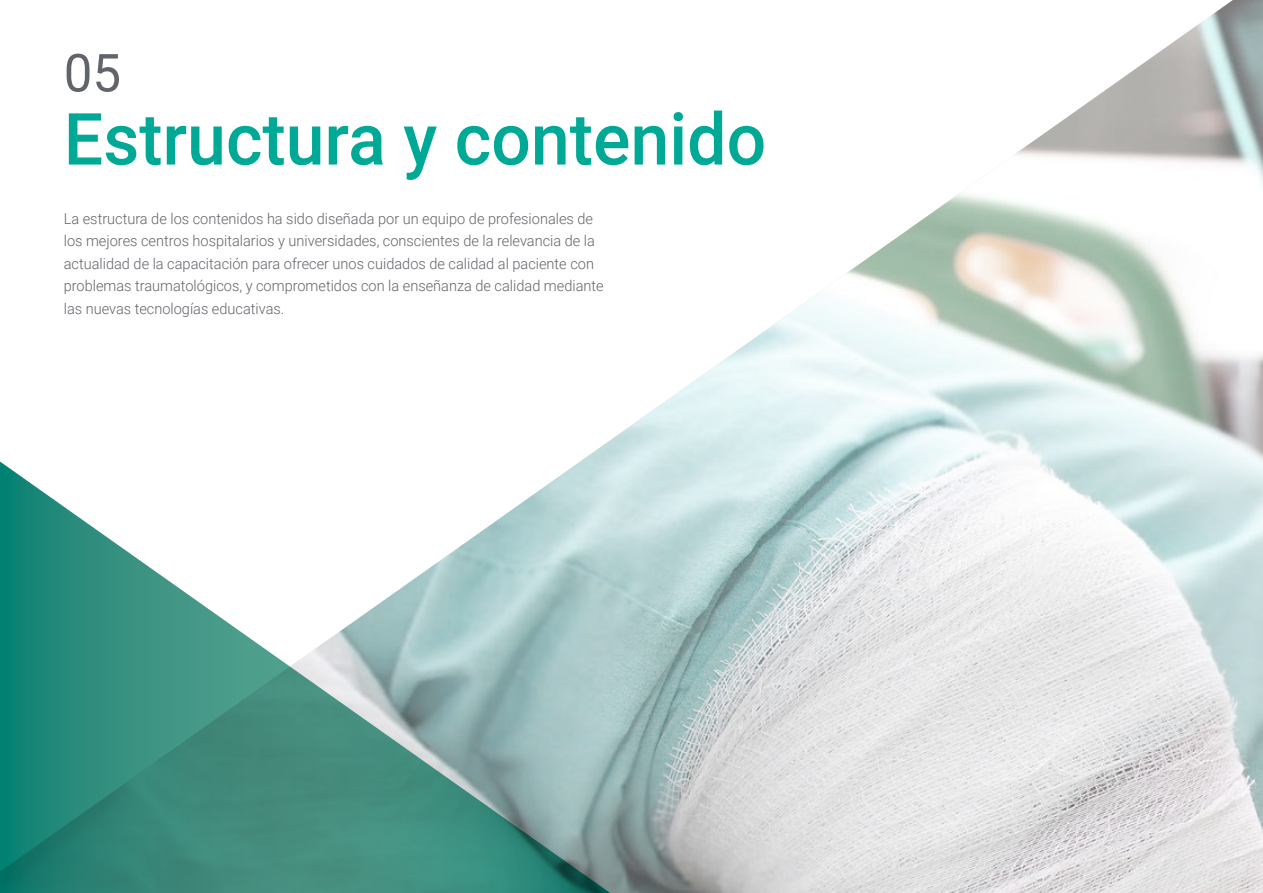
<style>
.page{position:relative;width:1263px;height:893px;background:#fff}
.page>*{position:absolute;margin:0;border:0;box-sizing:border-box;transform-origin:0 0}
.t1{font:500 72px "Roboto";color:#00a996}
.t2{font:52.5px "Roboto";color:#61646a}
.t3{font:300 15px/22.5px "Roboto";color:#61646a}
</style>
<div class="page">
<img style="left:602px;top:0;width:661px;height:893px">
<svg style="left:0;top:446px;width:640px;height:447px"></svg>
<h2 class="t2" style="left:64px;top:36px;width:59px">05</h2>
<h1 class="t1" style="left:64px;top:89px;width:704px">Estructura y contenido</h1>
<p class="t3" style="left:64px;top:207px;width:541px">La estructura de los contenidos ha sido diseñada por un equipo de profesionales de los mejores centros hospitalarios y universidades, conscientes de la relevancia de la actualidad de la capacitación para ofrecer unos cuidados de calidad al paciente con problemas traumatológicos, y comprometidos con la enseñanza de calidad mediante las nuevas tecnologías educativas.</p>
</div>
